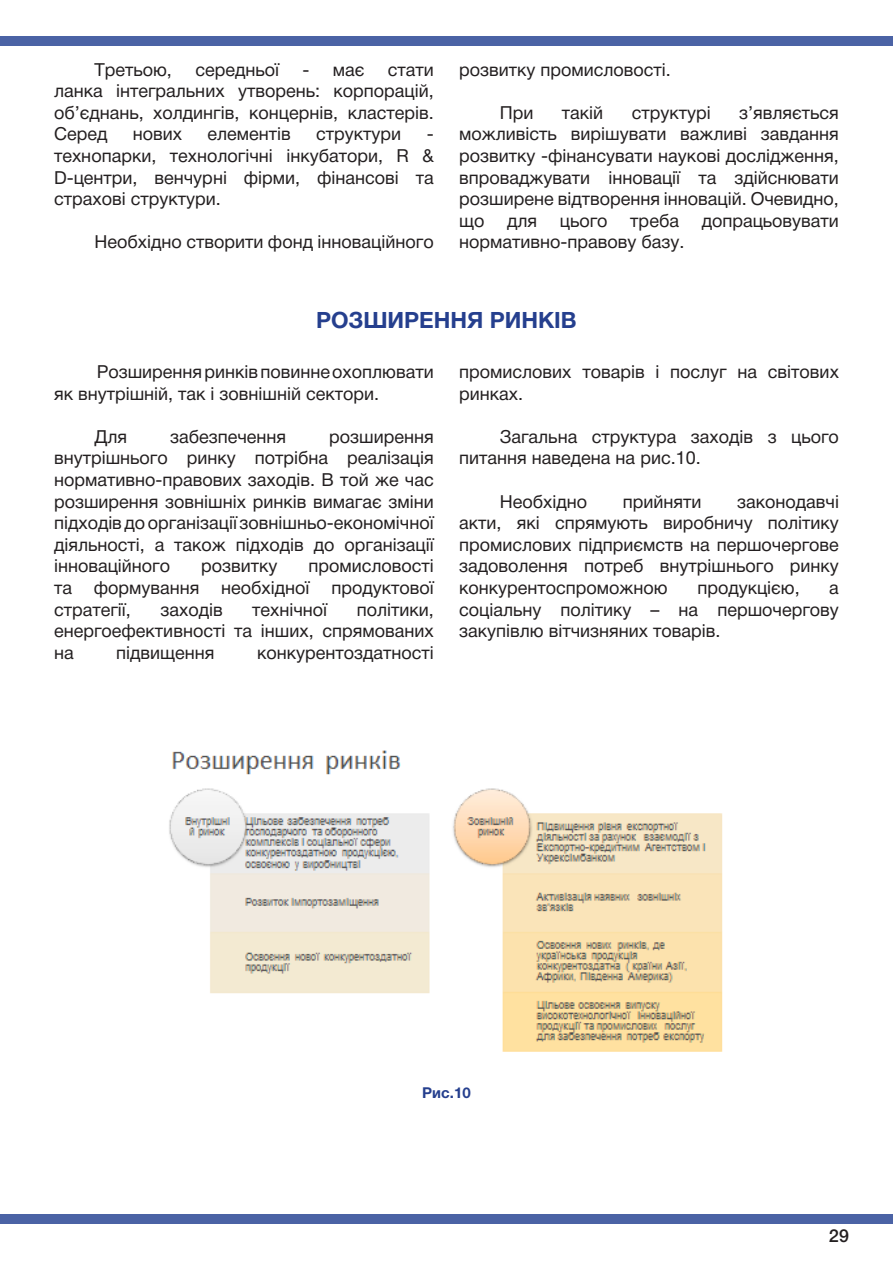
<style>
.page{position:relative;width:893px;height:1263px;background:#fff}
.page>*{position:absolute;margin:0;border:0;box-sizing:border-box;transform-origin:0 0}
.Paragraph_Style_1{font:700 22.5px "Helvetica Neue Cyr";color:#253f8e}
.t1{font:18px/21.6px "Helvetica Neue Cyr";color:#231f20;text-align:justify}
.t2{font:500 18px "Helvetica Neue Cyr";color:#231f20}
.Paragraph_Style_2{font:700 15px "Helvetica Neue Cyr";color:#253f8e}
</style>
<div class="page">
<div style="left:0;top:1214px;width:893px;height:9px;background:#4b63a5"></div>
<div style="left:0;top:36px;width:893px;height:9px;background:#4b63a5"></div>
<img style="left:169px;top:750px;width:554px;height:302px">
<p class="t1" style="left:94px;top:59px;width:79px">Третьою,</p>
<p class="t1" style="left:195px;top:59px;width:85px">середньої</p>
<p class="t1" style="left:302px;top:59px;width:64px">- має</p>
<p class="t1" style="left:54px;top:59px;width:381px;text-indent:334px">стати ланка інтегральних утворень: корпорацій, об’єднань, холдингів, концернів, кластерів.<br>Серед</p>
<p class="t1" style="left:133px;top:123px;width:51px">нових</p>
<p class="t1" style="left:208px;top:123px;width:85px">елементів</p>
<p class="t1" style="left:316px;top:123px;width:87px">структури</p>
<p class="t1" style="left:54px;top:123px;width:381px;text-indent:373px">- технопарки, технологічні інкубатори, R &amp; D-центри, венчурні фірми, фінансові та страхові структури.</p>
<p class="t1" style="left:94px;top:231px;width:341px">Необхідно створити фонд інноваційного</p>
<p class="t1" style="left:459px;top:59px;width:213px">розвитку промисловості.</p>
<p class="t1" style="left:500px;top:102px;width:35px">При</p>
<p class="t1" style="left:562px;top:102px;width:43px">такій</p>
<p class="t1" style="left:632px;top:102px;width:81px">структурі</p>
<p class="t1" style="left:459px;top:102px;width:381px;text-indent:280px">з’являється можливість вирішувати важливі завдання розвитку -фінансувати наукові дослідження, впроваджувати інновації та здійснювати розширене відтворення інновацій. Очевидно, що</p>
<p class="t1" style="left:507px;top:210px;width:32px">для</p>
<p class="t1" style="left:560px;top:210px;width:49px">цього</p>
<p class="t1" style="left:630px;top:210px;width:50px">треба</p>
<p class="t1" style="left:702px;top:210px;width:139px">допрацьовувати</p>
<p class="t1" style="left:459px;top:231px;width:227px">нормативно-правову базу.</p>
<p class="Paragraph_Style_1" style="left:316px;top:308px;width:262px">РОЗШИРЕННЯ РИНКІВ</p>
<p class="t1" style="left:54px;top:361px;width:381px;text-indent:43px">Розширення ринків повинне охоплювати як внутрішній, так і зовнішній сектори.</p>
<p class="t1" style="left:94px;top:426px;width:34px">Для</p>
<p class="t1" style="left:170px;top:426px;width:118px">забезпечення</p>
<p class="t1" style="left:459px;top:361px;width:381px">промислових товарів і послуг на світових ринках.</p>
<p class="t1" style="left:459px;top:426px;width:381px;text-indent:40px">Загальна структура заходів з цього питання наведена на рис.10.</p>
<p class="t1" style="left:500px;top:491px;width:89px">Необхідно</p>
<p class="t1" style="left:623px;top:491px;width:80px">прийняти</p>
<p class="t1" style="left:54px;top:426px;width:381px;text-indent:275px">розширення внутрішнього ринку потрібна реалізація нормативно-правових заходів. В той же час розширення зовнішніх ринків вимагає зміни підходів до організації зовнішньо-економічної діяльності, а також підходів до організації інноваційного</p>
<p class="t1" style="left:459px;top:491px;width:381px;text-indent:278px">законодавчі акти, які спрямують виробничу політику промислових підприємств на першочергове задоволення потреб внутрішнього ринку конкурентоспроможною</p>
<p class="t1" style="left:54px;top:555px;width:381px;text-indent:254px">промисловості та формування необхідної продуктової стратегії,</p>
<p class="t1" style="left:201px;top:555px;width:78px">розвитку</p>
<p class="t1" style="left:697px;top:577px;width:104px">продукцією,</p>
<p class="t1" style="left:459px;top:577px;width:381px;text-indent:370px">а соціальну політику – на першочергову закупівлю вітчизняних товарів.</p>
<p class="t1" style="left:54px;top:599px;width:381px;text-indent:303px">політики, енергоефективності та інших, спрямованих на</p>
<p class="t1" style="left:160px;top:599px;width:64px">заходів</p>
<p class="t1" style="left:252px;top:599px;width:77px">технічної</p>
<p class="t1" style="left:116px;top:642px;width:100px">підвищення</p>
<p class="t1" style="left:257px;top:642px;width:178px">конкурентоздатності</p>
<p class="Paragraph_Style_2" style="left:422px;top:1084px;width:50px">Рис.10</p>
<p class="t2" style="left:829px;top:1226px;width:22px">29</p>
</div>
